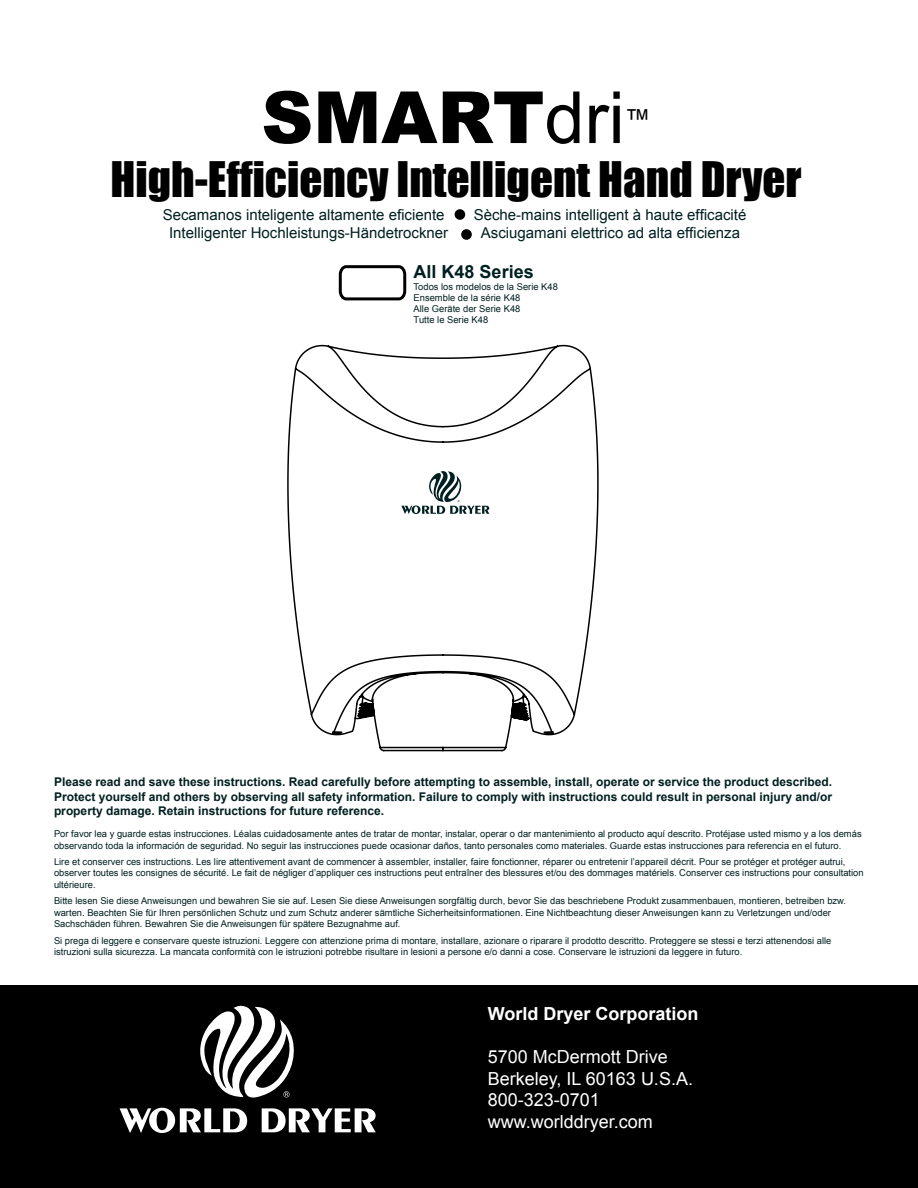
<style>
.page{position:relative;width:918px;height:1188px;background:#fff}
.page>*{position:absolute;margin:0;border:0;box-sizing:border-box;transform-origin:0 0}
.t1{font:900 72px "Arial";color:#000}
.t2{font:45px "Impact";color:#000}
.t3{font:26.25px "Arial";color:#000}
.t4{font:18px/21.6px "Arial";color:#fff}
.t5{font:700 18px "Arial";color:#fff}
.t6{font:700 18px "Arial";color:#001f20}
.t7{font:15px "Arial";color:#001f20}
.t8{font:700 12px/14.4px "Arial";color:#001f20;text-align:justify}
.t9{font:9.3px/11.2px "Arial";color:#001f20}
.s1{font-weight:400}
</style>
<div class="page">
<div style="left:0;top:986px;width:918px;height:202px;background:#000"></div>
<svg style="left:200px;top:1006px;width:94px;height:92px"></svg>
<svg style="left:120px;top:1108px;width:127px;height:25px"></svg>
<svg style="left:262px;top:1108px;width:114px;height:24px"></svg>
<svg style="left:287px;top:344px;width:312px;height:408px"></svg>
<svg style="left:401px;top:471px;width:88px;height:43px"></svg>
<svg style="left:338px;top:265px;width:69px;height:36px"></svg>
<div style="left:455px;top:209px;width:10px;height:11px;background:#000;border-radius:50%"></div>
<div style="left:461px;top:229px;width:11px;height:11px;background:#000;border-radius:50%"></div>
<h1 class="t1" style="left:261px;top:65px;width:365px">SMART<span class="s1">dri</span></h1>
<h3 class="t3" style="left:625px;top:102px;width:28px">™</h3>
<h2 class="t2" style="left:111px;top:145px;width:693px">High-Efficiency Intelligent Hand Dryer</h2>
<h3 class="t7" style="left:163px;top:205px;width:283px">Secamanos inteligente altamente eficiente</h3>
<h3 class="t7" style="left:474px;top:205px;width:274px">Sèche-mains intelligent à haute efficacité</h3>
<h3 class="t7" style="left:169px;top:223px;width:281px">Intelligenter Hochleistungs-Händetrockner</h3>
<h3 class="t7" style="left:481px;top:223px;width:261px">Asciugamani elettrico ad alta efficienza</h3>
<h3 class="t6" style="left:414px;top:260px;width:122px">All K48 Series</h3>
<p class="t9" style="left:414px;top:281px;width:146px">Todos los modelos de la Serie K48<br>Ensemble de la série K48<br>Alle Geräte der Serie K48<br>Tutte le Serie K48</p>
<p class="t8" style="left:54px;top:775px;width:780px">Please read and save these instructions. Read carefully before attempting to assemble, install, operate or service the product described.<br>Protect yourself and others by observing all safety information. Failure to comply with instructions could result in personal injury and/or property damage. Retain instructions for future reference.</p>
<p class="t9" style="left:54px;top:829px;width:809px">Por favor lea y guarde estas instrucciones. Léalas cuidadosamente antes de tratar de montar, instalar, operar o dar mantenimiento al producto aquí descrito. Protéjase usted mismo y a los demás observando toda la información de seguridad. No seguir las instrucciones puede ocasionar daños, tanto personales como materiales. Guarde estas instrucciones para referencia en el futuro.</p>
<p class="t9" style="left:54px;top:856px;width:811px">Lire et conserver ces instructions. Les lire attentivement avant de commencer à assembler, installer, faire fonctionner, réparer ou entretenir l’appareil décrit. Pour se protéger et protéger autrui, observer toutes les consignes de sécurité. Le fait de négliger d’appliquer ces instructions peut entraîner des blessures et/ou des dommages matériels. Conserver ces instructions pour consultation ultérieure.</p>
<p class="t9" style="left:54px;top:896px;width:794px">Bitte lesen Sie diese Anweisungen und bewahren Sie sie auf. Lesen Sie diese Anweisungen sorgfältig durch, bevor Sie das beschriebene Produkt zusammenbauen, montieren, betreiben bzw. warten. Beachten Sie für Ihren persönlichen Schutz und zum Schutz anderer sämtliche Sicherheitsinformationen. Eine Nichtbeachtung dieser Anweisungen kann zu Verletzungen und/oder<br>Sachschäden führen. Bewahren Sie die Anweisungen für spätere Bezugnahme auf.</p>
<p class="t9" style="left:54px;top:935px;width:779px">Si prega di leggere e conservare queste istruzioni. Leggere con attenzione prima di montare, installare, azionare o riparare il prodotto descritto. Proteggere se stessi e terzi attenendosi alle istruzioni sulla sicurezza. La mancata conformità con le istruzioni potrebbe risultare in lesioni a persone e/o danni a cose. Conservare le istruzioni da leggere in futuro.</p>
<h3 class="t5" style="left:488px;top:1002px;width:212px">World Dryer Corporation</h3>
<h3 class="t4" style="left:488px;top:1046px;width:207px">5700 McDermott Drive<br>Berkeley, IL 60163 U.S.A.<br>800-323-0701 www.worlddryer.com</h3>
</div>
